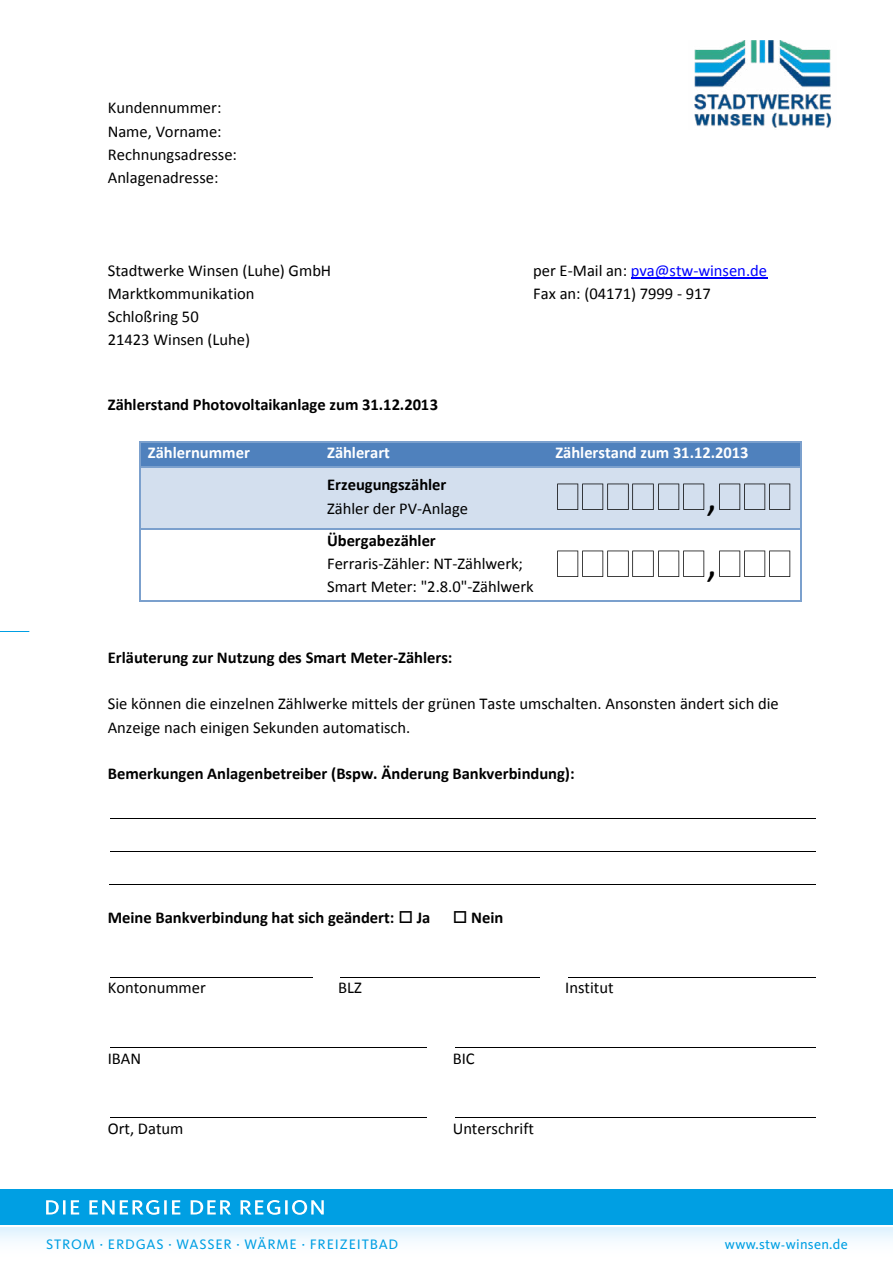
<style>
.page{position:relative;width:893px;height:1263px;background:#fff}
.page>*{position:absolute;margin:0;border:0;box-sizing:border-box;transform-origin:0 0}
.t1{font:42px "Calibri";color:#000}
.t2{font:16.5px/23.1px "Calibri";color:#000}
.t3{font:700 16.5px "Calibri";letter-spacing:-.005em;color:#000}
.t4{font:700 16.5px "Calibri";color:#fff}
.t5{font:16.5px "Calibri";color:#00f}
.t6{font:14.25px "Kievit OT";letter-spacing:.06em;color:#009fe3}
.t7{font:14.25px "Kievit OT";letter-spacing:.02em;color:#009fe3}
.s1{color:#000}
</style>
<div class="page">
<div style="left:0;top:1227px;width:893px;height:36px;background:linear-gradient(to bottom,#e4f4fe,#fff)"></div>
<div style="left:0;top:1189px;width:893px;height:36px;background:#009fe3"></div>
<svg style="left:46px;top:1200px;width:278px;height:15px"></svg>
<svg style="left:0;top:631px;width:29px;height:1px"></svg>
<hr style="left:631px;top:277px;width:136px;height:2px;background:#00f">
<div style="left:141px;top:443px;width:7px;height:23px;background:#4f81bd"></div>
<div style="left:311px;top:443px;width:8px;height:23px;background:#4f81bd"></div>
<div style="left:148px;top:443px;width:163px;height:23px;background:#4f81bd"></div>
<div style="left:319px;top:443px;width:8px;height:23px;background:#4f81bd"></div>
<div style="left:539px;top:443px;width:8px;height:23px;background:#4f81bd"></div>
<div style="left:327px;top:443px;width:212px;height:23px;background:#4f81bd"></div>
<div style="left:547px;top:443px;width:8px;height:23px;background:#4f81bd"></div>
<div style="left:793px;top:443px;width:7px;height:23px;background:#4f81bd"></div>
<div style="left:555px;top:443px;width:238px;height:23px;background:#4f81bd"></div>
<hr style="left:141px;top:441px;width:178px;height:2px;background:#7ba0cd">
<hr style="left:320px;top:441px;width:227px;height:2px;background:#7ba0cd">
<hr style="left:549px;top:441px;width:251px;height:2px;background:#7ba0cd">
<hr style="left:139px;top:443px;width:2px;height:23px;background:#7ba0cd">
<hr style="left:800px;top:443px;width:2px;height:23px;background:#7ba0cd">
<div style="left:141px;top:467px;width:178px;height:62px;background:#d3dfee"></div>
<div style="left:319px;top:467px;width:228px;height:8px;background:#d3dfee"></div>
<div style="left:319px;top:475px;width:8px;height:46px;background:#d3dfee"></div>
<div style="left:539px;top:475px;width:8px;height:46px;background:#d3dfee"></div>
<div style="left:319px;top:521px;width:228px;height:8px;background:#d3dfee"></div>
<div style="left:327px;top:475px;width:212px;height:23px;background:#d3dfee"></div>
<div style="left:327px;top:498px;width:212px;height:23px;background:#d3dfee"></div>
<div style="left:547px;top:467px;width:8px;height:62px;background:#d3dfee"></div>
<div style="left:793px;top:467px;width:7px;height:62px;background:#d3dfee"></div>
<div style="left:555px;top:467px;width:238px;height:62px;background:#d3dfee"></div>
<img style="left:555px;top:467px;width:26px;height:43px">
<img style="left:581px;top:467px;width:136px;height:43px">
<img style="left:717px;top:467px;width:83px;height:43px">
<img style="left:742px;top:467px;width:51px;height:43px">
<hr style="left:141px;top:466px;width:178px;height:1px;background:#7ba0cd">
<hr style="left:320px;top:466px;width:227px;height:1px;background:#7ba0cd">
<hr style="left:549px;top:466px;width:251px;height:1px;background:#7ba0cd">
<hr style="left:139px;top:467px;width:2px;height:62px;background:#7ba0cd">
<hr style="left:800px;top:467px;width:2px;height:62px;background:#7ba0cd">
<img style="left:557px;top:550px;width:22px;height:27px">
<img style="left:582px;top:550px;width:123px;height:27px">
<img style="left:719px;top:550px;width:22px;height:27px">
<img style="left:744px;top:550px;width:47px;height:27px">
<hr style="left:141px;top:529px;width:178px;height:1px;background:#7ba0cd">
<hr style="left:320px;top:529px;width:227px;height:1px;background:#7ba0cd">
<hr style="left:549px;top:529px;width:251px;height:1px;background:#7ba0cd">
<hr style="left:139px;top:530px;width:2px;height:70px;background:#7ba0cd">
<hr style="left:141px;top:600px;width:178px;height:1px;background:#7ba0cd">
<hr style="left:319px;top:600px;width:228px;height:1px;background:#7ba0cd">
<hr style="left:548px;top:600px;width:252px;height:1px;background:#7ba0cd">
<hr style="left:800px;top:530px;width:2px;height:70px;background:#7ba0cd">
<hr style="left:110px;top:818px;width:705px;height:1px;background:#000">
<hr style="left:110px;top:851px;width:705px;height:1px;background:#000">
<hr style="left:109px;top:884px;width:706px;height:1px;background:#000">
<hr style="left:110px;top:977px;width:202px;height:1px;background:#000">
<hr style="left:340px;top:977px;width:199px;height:1px;background:#000">
<hr style="left:568px;top:977px;width:247px;height:1px;background:#000">
<hr style="left:110px;top:1047px;width:317px;height:1px;background:#000">
<hr style="left:455px;top:1047px;width:84px;height:1px;background:#000">
<svg style="left:539px;top:1047px;width:19px;height:1px"></svg>
<hr style="left:558px;top:1047px;width:257px;height:1px;background:#000">
<hr style="left:110px;top:1117px;width:202px;height:1px;background:#000">
<svg style="left:312px;top:1117px;width:19px;height:1px"></svg>
<hr style="left:331px;top:1117px;width:96px;height:1px;background:#000">
<hr style="left:455px;top:1117px;width:84px;height:1px;background:#000">
<svg style="left:539px;top:1117px;width:19px;height:1px"></svg>
<hr style="left:558px;top:1117px;width:257px;height:1px;background:#000">
<img style="left:694px;top:41px;width:138px;height:87px">
<p class="t2" style="left:108px;top:96px;width:131px">Kundennummer:<br>Name, Vorname:<br>Rechnungsadresse:<br>Anlagenadresse:</p>
<p class="t2" style="left:108px;top:258px;width:225px">Stadtwerke Winsen (Luhe) GmbH</p>
<p class="t5" style="left:533px;top:260px;width:235px"><span class="s1">per E-Mail an:</span> pva@stw-winsen.de</p>
<p class="t2" style="left:108px;top:281px;width:148px">Marktkommunikation</p>
<p class="t2" style="left:533px;top:281px;width:179px">Fax an: (04171) 7999 - 917</p>
<p class="t2" style="left:108px;top:304px;width:144px">Schloßring 50<br>21423 Winsen (Luhe)</p>
<p class="t3" style="left:108px;top:395px;width:332px">Zählerstand Photovoltaikanlage zum 31.12.2013</p>
<p class="t4" style="left:148px;top:443px;width:103px">Zählernummer</p>
<p class="t4" style="left:327px;top:443px;width:64px">Zählerart</p>
<p class="t4" style="left:555px;top:443px;width:195px">Zählerstand zum 31.12.2013</p>
<p class="t3" style="left:327px;top:475px;width:121px">Erzeugungszähler</p>
<p class="t2" style="left:327px;top:496px;width:143px">Zähler der PV-Anlage</p>
<h1 class="t1" style="left:707px;top:470px;width:12px">,</h1>
<p class="t3" style="left:327px;top:530px;width:110px">Übergabezähler</p>
<p class="t2" style="left:327px;top:551px;width:208px">Ferraris-Zähler: NT-Zählwerk;<br>Smart Meter: "2.8.0"-Zählwerk</p>
<h1 class="t1" style="left:707px;top:536px;width:12px">,</h1>
<p class="t3" style="left:108px;top:647px;width:346px">Erläuterung zur Nutzung des Smart Meter-Zählers:</p>
<p class="t2" style="left:108px;top:692px;width:673px">Sie können die einzelnen Zählwerke mittels der grünen Taste umschalten. Ansonsten ändert sich die<br>Anzeige nach einigen Sekunden automatisch.</p>
<p class="t3" style="left:108px;top:763px;width:469px">Bemerkungen Anlagenbetreiber (Bspw. Änderung Bankverbindung):</p>
<p class="t3" style="left:108px;top:907px;width:324px">Meine Bankverbindung hat sich geändert: □ Ja</p>
<p class="t3" style="left:453px;top:907px;width:52px">□ Nein</p>
<p class="t2" style="left:108px;top:975px;width:100px">Kontonummer</p>
<p class="t2" style="left:338px;top:975px;width:25px">BLZ</p>
<p class="t2" style="left:565px;top:975px;width:50px">Institut</p>
<p class="t2" style="left:108px;top:1046px;width:35px">IBAN</p>
<p class="t2" style="left:453px;top:1046px;width:24px">BIC</p>
<p class="t2" style="left:108px;top:1116px;width:77px">Ort, Datum</p>
<p class="t2" style="left:453px;top:1116px;width:83px">Unterschrift</p>
<p class="t6" style="left:46px;top:1235px;width:354px">STROM · ERDGAS · WASSER · WÄRME · FREIZEITBAD</p>
<p class="t7" style="left:725px;top:1235px;width:124px">www.stw-winsen.de</p>
</div>
